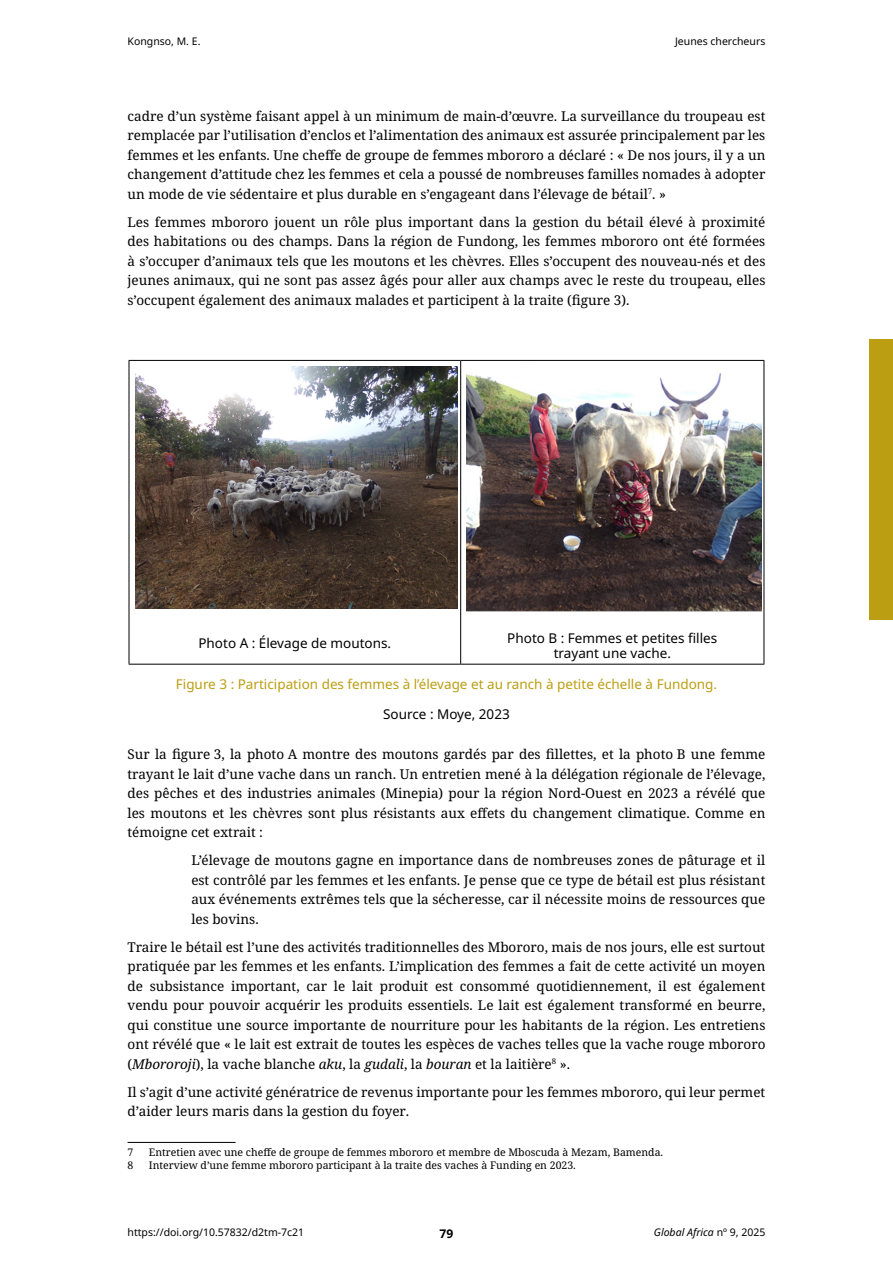
<style>
.page{position:relative;width:893px;height:1263px;background:#fff}
.page>*{position:absolute;margin:0;border:0;box-sizing:border-box;transform-origin:0 0}
.t1{font:13.5px/19.5px "Noto Serif";color:#000;text-align:justify}
.t2{font:13.5px/15px "Noto Sans";color:#000;text-align:center}
.t3{font:13.5px "Noto Sans";color:#bb9e11}
.t4{font:700 12px "Noto Sans";color:#000}
.t5{font:10.5px "Noto Serif";color:#000}
.t6{font:10.5px "Noto Sans";color:#000}
.t7{font:italic 10.5px "Noto Sans";color:#000}
.s1{font-style:italic}
.s2{font-style:normal}
</style>
<div class="page">
<div style="left:869px;top:339px;width:24px;height:281px;background:#bb9e11"></div>
<hr style="left:129px;top:360px;width:332px;height:1px;background:#000">
<hr style="left:129px;top:361px;width:1px;height:303px;background:#000">
<hr style="left:461px;top:360px;width:303px;height:1px;background:#000">
<hr style="left:460px;top:361px;width:1px;height:303px;background:#000">
<hr style="left:764px;top:361px;width:1px;height:303px;background:#000">
<hr style="left:129px;top:664px;width:332px;height:1px;background:#000">
<hr style="left:461px;top:664px;width:303px;height:1px;background:#000">
<img style="left:135px;top:366px;width:322px;height:242px">
<img style="left:467px;top:373px;width:295px;height:239px">
<hr style="left:128px;top:1142px;width:108px;height:1px;background:#000">
<p class="t6" style="left:128px;top:34px;width:74px">Kongnso, M. E.</p>
<p class="t6" style="left:675px;top:34px;width:92px">Jeunes chercheurs</p>
<p class="t1" style="left:128px;top:107px;width:639px">cadre d’un système faisant appel à un minimum de main-d’œuvre. La surveillance du troupeau est remplacée par l’utilisation d’enclos et l’alimentation des animaux est assurée principalement par les femmes et les enfants. Une cheffe de groupe de femmes mbororo a déclaré : « De nos jours, il y a un changement d’attitude chez les femmes et cela a poussé de nombreuses familles nomades à adopter un mode de vie sédentaire et plus durable en s’engageant dans l’élevage de bétail<sup>7</sup>. »</p>
<p class="t1" style="left:128px;top:213px;width:639px">Les femmes mbororo jouent un rôle plus important dans la gestion du bétail élevé à proximité des habitations ou des champs. Dans la région de Fundong, les femmes mbororo ont été formées à s’occuper d’animaux tels que les moutons et les chèvres. Elles s’occupent des nouveau-nés et des jeunes animaux, qui ne sont pas assez âgés pour aller aux champs avec le reste du troupeau, elles s’occupent également des animaux malades et participent à la traite (figure 3).</p>
<p class="t2" style="left:198px;top:636px;width:194px">Photo A : Élevage de moutons.</p>
<p class="t2" style="left:507px;top:631px;width:212px">Photo B : Femmes et petites filles trayant une vache.</p>
<p class="t3" style="left:176px;top:674px;width:543px">Figure 3 : Participation des femmes à l’élevage et au ranch à petite échelle à Fundong.</p>
<p class="t2" style="left:383px;top:706px;width:128px">Source : Moye, 2023</p>
<p class="t1" style="left:128px;top:745px;width:639px">Sur la figure 3, la photo A montre des moutons gardés par des fillettes, et la photo B une femme trayant le lait d’une vache dans un ranch. Un entretien mené à la délégation régionale de l’élevage, des pêches et des industries animales (Minepia) pour la région Nord-Ouest en 2023 a révélé que les moutons et les chèvres sont plus résistants aux effets du changement climatique. Comme en témoigne cet extrait :</p>
<p class="t1" style="left:191px;top:851px;width:576px">L’élevage de moutons gagne en importance dans de nombreuses zones de pâturage et il est contrôlé par les femmes et les enfants. Je pense que ce type de bétail est plus résistant aux événements extrêmes tels que la sécheresse, car il nécessite moins de ressources que les bovins.</p>
<p class="t1" style="left:128px;top:937px;width:639px">Traire le bétail est l’une des activités traditionnelles des Mbororo, mais de nos jours, elle est surtout pratiquée par les femmes et les enfants. L’implication des femmes a fait de cette activité un moyen de subsistance important, car le lait produit est consommé quotidiennement, il est également vendu pour pouvoir acquérir les produits essentiels. Le lait est également transformé en beurre, qui constitue une source importante de nourriture pour les habitants de la région. Les entretiens ont révélé que « le lait est extrait de toutes les espèces de vaches telles que la vache rouge mbororo (<span class="s1">Mbororoji</span>), la vache blanche <span class="s1">aku</span>, la <span class="s1">gudali</span>, la <span class="s1">bouran</span> et la laitière<sup>8</sup> ».</p>
<p class="t1" style="left:128px;top:1083px;width:639px">Il s’agit d’une activité génératrice de revenus importante pour les femmes mbororo, qui leur permet d’aider leurs maris dans la gestion du foyer.</p>
<p class="t5" style="left:128px;top:1145px;width:7px">7</p>
<p class="t5" style="left:149px;top:1145px;width:516px">Entretien avec une cheffe de groupe de femmes mbororo et membre de Mboscuda à Mezam, Bamenda.</p>
<p class="t5" style="left:128px;top:1158px;width:7px">8</p>
<p class="t5" style="left:149px;top:1158px;width:429px">Interview d’une femme mbororo participant à la traite des vaches à Funding en 2023.</p>
<p class="t6" style="left:128px;top:1225px;width:178px">https://doi.org/10.57832/d2tm-7c21</p>
<p class="t4" style="left:440px;top:1225px;width:15px">79</p>
<p class="t7" style="left:654px;top:1224px;width:113px">Global Africa <span class="s2">nº 9, 2025</span></p>
</div>
